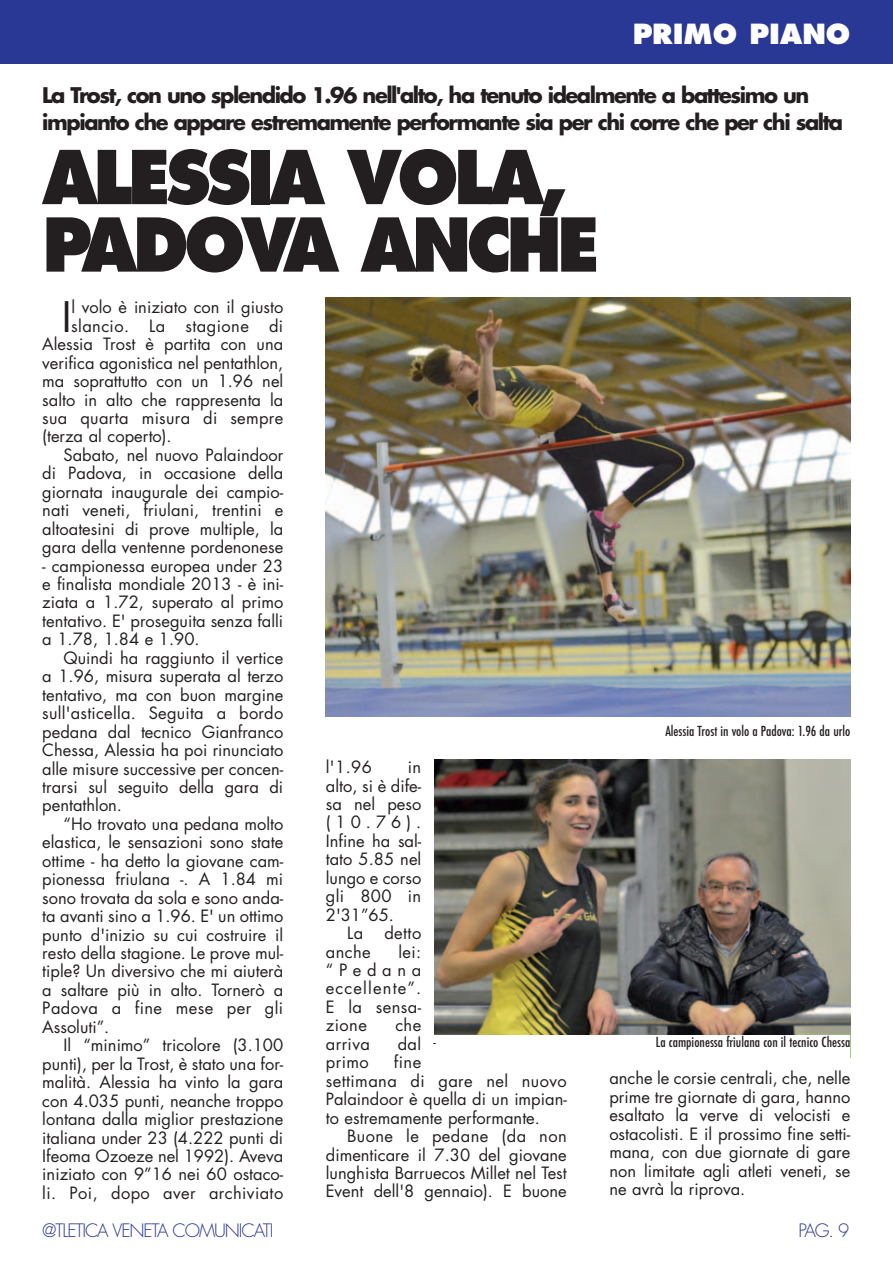
<style>
.page{position:relative;width:893px;height:1263px;background:#fff}
.page>*{position:absolute;margin:0;border:0;box-sizing:border-box;transform-origin:0 0}
.t1{font:800 72px/67.5px "Futura";letter-spacing:-.065em;color:#231f20;scale:.94 1}
.t2{font:40.95px "Futura";color:#231f20}
.t3{font:800 27px "Futura";color:#fff}
.t4{font:700 21px/27px "Futura";letter-spacing:-.07em;color:#231f20}
.t5{font:300 18px "Futura";letter-spacing:-.06em;color:#293795}
.t6{font:16.5px/18.5px "Futura";color:#231f20;text-align:justify}
.t7{font:16.5px "Futura";letter-spacing:.02em;color:#231f20}
.t8{font:16.5px "Futura";letter-spacing:.025em;color:#231f20}
.t9{font:500 condensed 13.5px "Futura";color:#231f20}
</style>
<div class="page">
<div style="left:1px;top:0;width:892px;height:64px;background:#293795"></div>
<img style="left:326px;top:298px;width:524px;height:418px">
<img style="left:435px;top:759px;width:415px;height:276px">
<h3 class="t3" style="left:633px;top:22px;width:219px">PRIMO PIANO</h3>
<p class="t4" style="left:42px;top:83px;width:802px">La Trost, con uno splendido 1.96 nell'alto, ha tenuto idealmente a battesimo un impianto che appare estremamente performante sia per chi corre che per chi salta</p>
<h1 class="t1" style="left:42px;top:149px;width:594px">ALESSIA VOLA,<br>PADOVA ANCHE</h1>
<h2 class="t2" style="left:62px;top:298px;width:11px">I</h2>
<p class="t6" style="left:71px;top:299px;width:214px">l volo è iniziato con il giusto</p>
<p class="t8" style="left:71px;top:318px;width:214px">slancio. La stagione di</p>
<p class="t6" style="left:42px;top:336px;width:242px">Alessia Trost è partita con una</p>
<p class="t6" style="left:42px;top:355px;width:242px">verifica agonistica nel pentathlon,</p>
<p class="t6" style="left:42px;top:373px;width:242px">ma soprattutto con un 1.96 nel</p>
<p class="t6" style="left:42px;top:392px;width:242px">salto in alto che rappresenta la</p>
<p class="t7" style="left:42px;top:410px;width:242px">sua quarta misura di sempre</p>
<p class="t6" style="left:42px;top:429px;width:131px">(terza al coperto).</p>
<p class="t6" style="left:64px;top:447px;width:221px">Sabato, nel nuovo Palaindoor</p>
<p class="t6" style="left:42px;top:465px;width:242px">di Padova, in occasione della</p>
<p class="t6" style="left:42px;top:484px;width:242px">giornata inaugurale dei campio-</p>
<p class="t6" style="left:42px;top:502px;width:242px">nati veneti, friulani, trentini e</p>
<p class="t6" style="left:42px;top:521px;width:242px">altoatesini di prove multiple, la</p>
<p class="t6" style="left:42px;top:539px;width:242px">gara della ventenne pordenonese</p>
<p class="t6" style="left:42px;top:558px;width:242px">- campionessa europea under 23 e finalista mondiale 2013 - è ini&shy;ziata a 1.72, superato al primo tentativo. E' proseguita senza falli a 1.78, 1.84 e 1.90.</p>
<p class="t6" style="left:42px;top:650px;width:242px;text-indent:21px">Quindi ha raggiunto il vertice a 1.96, misura superata al terzo tentativo, ma con buon margine sull'asticella. Seguita a bordo pedana dal tecnico Gianfranco Chessa, Alessia ha poi rinunciato alle misure successive per concen&shy;trarsi sul seguito della gara di pentathlon.</p>
<p class="t6" style="left:42px;top:816px;width:242px;text-indent:21px">“Ho trovato una pedana molto elastica, le sensazioni sono state ottime - ha detto la giovane cam&shy;pionessa friulana -. A 1.84 mi sono trovata da sola e sono anda&shy;ta avanti sino a 1.96. E' un ottimo punto d'inizio su cui costruire il resto della stagione. Le prove mul&shy;tiple? Un diversivo che mi aiuterà a saltare più in alto. Tornerò a Padova a fine mese per gli Assoluti”.</p>
<p class="t6" style="left:42px;top:1037px;width:242px;text-indent:21px">Il “minimo” tricolore (3.100 punti), per la Trost, è stato una for&shy;malità. Alessia ha vinto la gara con 4.035 punti, neanche troppo lontana dalla miglior prestazione italiana under 23 (4.222 punti di Ifeoma Ozoeze nel 1992). Aveva iniziato con 9”16 nei 60 ostaco&shy;li. Poi, dopo aver archiviato</p>
<p class="t6" style="left:326px;top:759px;width:48px">l'1.96</p>
<p class="t6" style="left:408px;top:759px;width:15px">in</p>
<p class="t6" style="left:326px;top:778px;width:97px">alto, si è dife-</p>
<p class="t6" style="left:326px;top:796px;width:97px">sa nel peso</p>
<p class="t6" style="left:326px;top:815px;width:97px">(10.76).</p>
<p class="t6" style="left:326px;top:833px;width:97px">Infine ha sal-</p>
<p class="t6" style="left:326px;top:851px;width:97px">tato 5.85 nel</p>
<p class="t6" style="left:326px;top:870px;width:97px">lungo e corso</p>
<p class="t6" style="left:326px;top:888px;width:97px">gli 800 in</p>
<p class="t6" style="left:326px;top:907px;width:70px">2'31”65.</p>
<p class="t6" style="left:347px;top:925px;width:18px">La</p>
<p class="t6" style="left:384px;top:925px;width:38px">detto</p>
<p class="t6" style="left:326px;top:944px;width:46px">anche</p>
<p class="t6" style="left:326px;top:944px;width:97px;text-indent:73px">lei: “Pedana eccellente”.<br>E la sensa&shy;zione</p>
<p class="t6" style="left:395px;top:1017px;width:27px">che</p>
<p class="t9" style="left:665px;top:725px;width:186px">Alessia Trost in volo a Padova: 1.96 da urlo</p>
<p class="t9" style="left:433px;top:1036px;width:4px">-</p>
<p class="t9" style="left:656px;top:1036px;width:196px">La campionessa friulana con il tecnico Chessa</p>
<p class="t6" style="left:326px;top:1036px;width:46px">arriva</p>
<p class="t6" style="left:398px;top:1036px;width:25px">dal</p>
<p class="t6" style="left:326px;top:1054px;width:44px">primo</p>
<p class="t6" style="left:326px;top:1054px;width:242px;text-align:left;text-indent:68px">fine<br>settimana di gare nel nuovo<br>Palaindoor è quella di un impian&shy;to estremamente performante.</p>
<p class="t6" style="left:326px;top:1128px;width:242px;text-indent:21px">Buone le pedane (da non dimenticare il 7.30 del giovane lunghista Barruecos Millet nel Test Event dell'8 gennaio). E buone</p>
<p class="t6" style="left:609px;top:1071px;width:242px">anche le corsie centrali, che, nelle prime tre giornate di gara, hanno esaltato la verve di velocisti e ostacolisti. E il prossimo fine setti&shy;mana, con due giornate di gare non limitate agli atleti veneti, se ne avrà la riprova.</p>
<p class="t5" style="left:42px;top:1222px;width:233px">@TLETICA VENETA COMUNICATI</p>
<p class="t5" style="left:798px;top:1222px;width:52px">PAG. 9</p>
</div>
